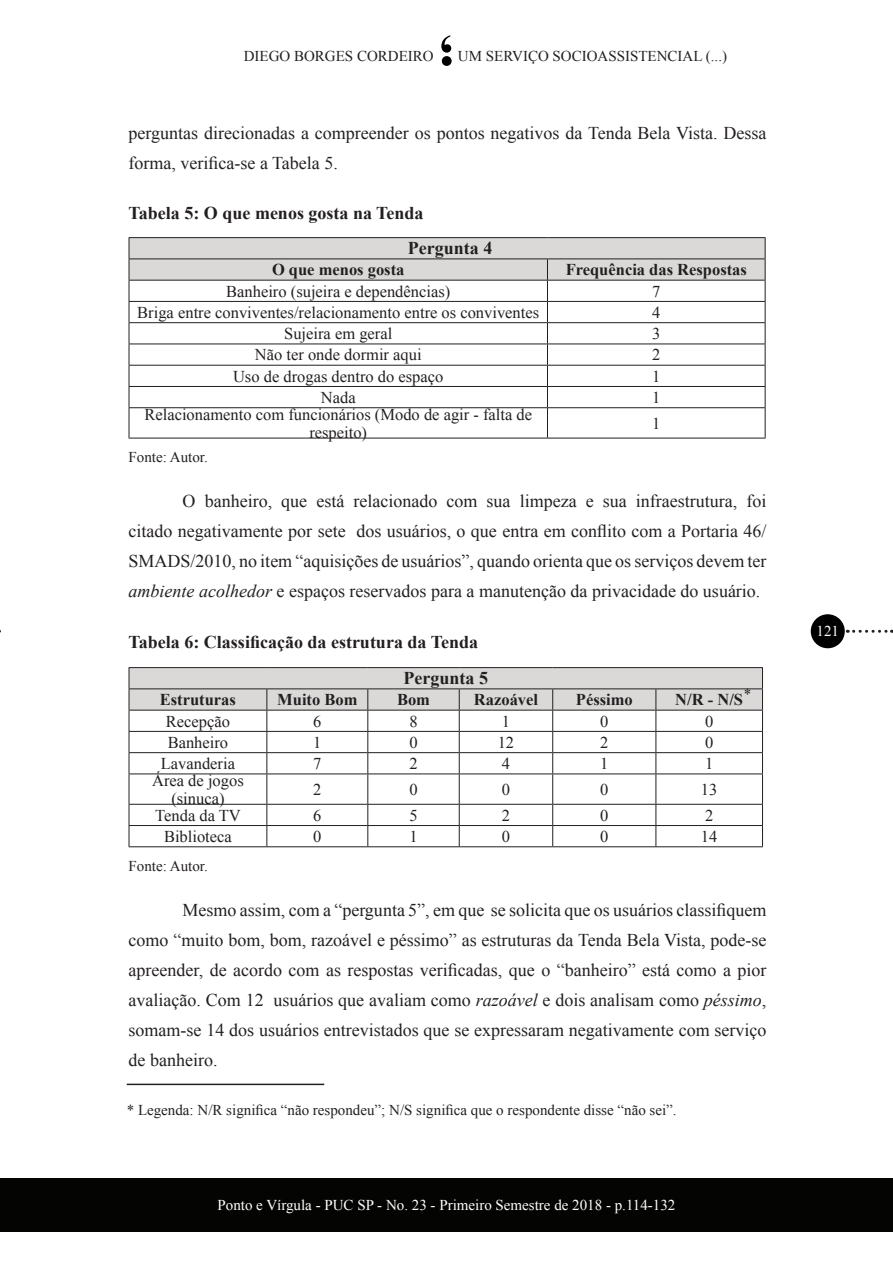
<style>
.page{position:relative;width:893px;height:1263px;background:#fff}
.page>*{position:absolute;margin:0;border:0;box-sizing:border-box;transform-origin:0 0}
.t1{font:18px/30px "Times New Roman";color:#231f20;text-align:justify}
.t2{font:700 18px/35.8px "Times New Roman";color:#231f20}
.t3{font:16.5px/18.1px "Times New Roman";color:#231f20;text-align:center}
.t4{font:700 16.5px "Times New Roman";color:#231f20}
.t5{font:15px "Times New Roman";color:#231f20}
.t6{font:15px "Times New Roman";color:#fff}
.s1{font-style:italic}
</style>
<div class="page">
<svg style="left:441px;top:35px;width:11px;height:31px"></svg>
<div style="left:0;top:1178px;width:893px;height:54px;background:#040503"></div>
<div style="left:811px;top:614px;width:34px;height:34px;background:#000;border-radius:50%"></div>
<svg style="left:854px;top:630px;width:38px;height:3px"></svg>
<hr style="left:129px;top:237px;width:418px;height:1px;background:#231f20">
<hr style="left:547px;top:237px;width:218px;height:1px;background:#231f20">
<svg style="left:129px;top:238px;width:637px;height:169px"></svg>
<hr style="left:129px;top:407px;width:418px;height:1px;background:#231f20">
<hr style="left:129px;top:408px;width:1px;height:30px;background:#231f20">
<hr style="left:547px;top:407px;width:218px;height:1px;background:#231f20">
<hr style="left:547px;top:408px;width:1px;height:30px;background:#231f20">
<hr style="left:765px;top:408px;width:1px;height:30px;background:#231f20">
<hr style="left:129px;top:438px;width:418px;height:1px;background:#231f20">
<hr style="left:547px;top:438px;width:218px;height:1px;background:#231f20">
<hr style="left:129px;top:667px;width:138px;height:1px;background:#231f20">
<hr style="left:267px;top:667px;width:101px;height:1px;background:#231f20">
<hr style="left:368px;top:667px;width:91px;height:1px;background:#231f20">
<hr style="left:459px;top:667px;width:94px;height:1px;background:#231f20">
<hr style="left:553px;top:667px;width:103px;height:1px;background:#231f20">
<hr style="left:656px;top:667px;width:107px;height:1px;background:#231f20">
<svg style="left:129px;top:668px;width:634px;height:105px"></svg>
<hr style="left:129px;top:773px;width:138px;height:1px;background:#231f20">
<hr style="left:129px;top:774px;width:1px;height:30px;background:#231f20">
<hr style="left:267px;top:773px;width:101px;height:1px;background:#231f20">
<hr style="left:266px;top:774px;width:1px;height:30px;background:#231f20">
<hr style="left:368px;top:773px;width:91px;height:1px;background:#231f20">
<hr style="left:367px;top:774px;width:1px;height:30px;background:#231f20">
<hr style="left:459px;top:773px;width:94px;height:1px;background:#231f20">
<hr style="left:459px;top:774px;width:1px;height:30px;background:#231f20">
<hr style="left:553px;top:773px;width:103px;height:1px;background:#231f20">
<hr style="left:552px;top:774px;width:1px;height:30px;background:#231f20">
<hr style="left:656px;top:773px;width:107px;height:1px;background:#231f20">
<hr style="left:655px;top:774px;width:1px;height:30px;background:#231f20">
<hr style="left:762px;top:774px;width:1px;height:30px;background:#231f20">
<hr style="left:129px;top:804px;width:138px;height:1px;background:#231f20">
<hr style="left:267px;top:804px;width:101px;height:1px;background:#231f20">
<hr style="left:368px;top:804px;width:91px;height:1px;background:#231f20">
<hr style="left:459px;top:804px;width:94px;height:1px;background:#231f20">
<hr style="left:553px;top:804px;width:103px;height:1px;background:#231f20">
<hr style="left:656px;top:804px;width:107px;height:1px;background:#231f20">
<hr style="left:129px;top:825px;width:138px;height:1px;background:#231f20">
<svg style="left:129px;top:805px;width:1px;height:41px"></svg>
<hr style="left:267px;top:825px;width:101px;height:1px;background:#231f20">
<svg style="left:266px;top:805px;width:1px;height:41px"></svg>
<hr style="left:368px;top:825px;width:91px;height:1px;background:#231f20">
<svg style="left:367px;top:805px;width:1px;height:41px"></svg>
<hr style="left:459px;top:825px;width:94px;height:1px;background:#231f20">
<svg style="left:459px;top:805px;width:1px;height:41px"></svg>
<hr style="left:553px;top:825px;width:103px;height:1px;background:#231f20">
<svg style="left:552px;top:805px;width:1px;height:41px"></svg>
<hr style="left:656px;top:825px;width:107px;height:1px;background:#231f20">
<svg style="left:655px;top:805px;width:1px;height:41px"></svg>
<svg style="left:762px;top:805px;width:1px;height:41px"></svg>
<hr style="left:129px;top:846px;width:138px;height:1px;background:#231f20">
<hr style="left:267px;top:846px;width:101px;height:1px;background:#231f20">
<hr style="left:368px;top:846px;width:91px;height:1px;background:#231f20">
<hr style="left:459px;top:846px;width:94px;height:1px;background:#231f20">
<hr style="left:553px;top:846px;width:103px;height:1px;background:#231f20">
<hr style="left:656px;top:846px;width:107px;height:1px;background:#231f20">
<hr style="left:127px;top:1083px;width:197px;height:2px;background:#231f20">
<p class="t5" style="left:244px;top:46px;width:191px">DIEGO BORGES CORDEIRO</p>
<p class="t5" style="left:458px;top:46px;width:271px">UM SERVIÇO SOCIOASSISTENCIAL (...)</p>
<p class="t1" style="left:129px;top:118px;width:639px">perguntas direcionadas a compreender os pontos negativos da Tenda Bela Vista. Dessa forma, verifica-se a Tabela 5.</p>
<p class="t2" style="left:408px;top:194px;width:86px;text-indent:-279px">Tabela 5: O que menos gosta na Tenda<br>Pergunta 4</p>
<p class="t4" style="left:272px;top:258px;width:134px">O que menos gosta</p>
<p class="t4" style="left:566px;top:258px;width:183px">Frequência das Respostas</p>
<p class="t3" style="left:226px;top:282px;width:226px">Banheiro (sujeira e dependências)</p>
<p class="t3" style="left:652px;top:282px;width:10px">7</p>
<p class="t3" style="left:137px;top:303px;width:403px">Briga entre conviventes/relacionamento entre os conviventes</p>
<p class="t3" style="left:652px;top:303px;width:10px">4</p>
<p class="t3" style="left:284px;top:324px;width:110px">Sujeira em geral</p>
<p class="t3" style="left:652px;top:324px;width:10px">3</p>
<p class="t3" style="left:255px;top:345px;width:168px">Não ter onde dormir aqui</p>
<p class="t3" style="left:652px;top:345px;width:10px">2</p>
<p class="t3" style="left:233px;top:367px;width:212px">Uso de drogas dentro do espaço</p>
<p class="t3" style="left:652px;top:367px;width:10px">1</p>
<p class="t3" style="left:321px;top:388px;width:36px">Nada</p>
<p class="t3" style="left:652px;top:388px;width:10px">1</p>
<p class="t3" style="left:144px;top:405px;width:389px">Relacionamento com funcionários (Modo de agir - falta de respeito)</p>
<p class="t3" style="left:652px;top:414px;width:10px">1</p>
<p class="t5" style="left:129px;top:447px;width:81px">Fonte: Autor.</p>
<p class="t1" style="left:129px;top:486px;width:639px;text-indent:54px">O banheiro, que está relacionado com sua limpeza e sua infraestrutura, foi citado negativamente por sete dos usuários, o que entra em conflito com a Portaria 46/ SMADS/2010, no item “aquisições de usuários”, quando orienta que os serviços devem ter <span class="s1">ambiente acolhedor</span> e espaços reservados para a manutenção da privacidade do usuário.</p>
<p class="t2" style="left:403px;top:624px;width:86px;text-indent:-275px">Tabela 6: Classificação da estrutura da Tenda<br>Pergunta 5</p>
<p class="t4" style="left:160px;top:688px;width:78px">Estruturas</p>
<p class="t4" style="left:277px;top:688px;width:82px">Muito Bom</p>
<p class="t4" style="left:397px;top:688px;width:35px">Bom</p>
<p class="t4" style="left:474px;top:688px;width:66px">Razoável</p>
<p class="t4" style="left:576px;top:688px;width:58px">Péssimo</p>
<p class="t4" style="left:675px;top:688px;width:69px">N/R - N/S</p>
<p class="t3" style="left:166px;top:712px;width:66px">Recepção</p>
<p class="t3" style="left:313px;top:712px;width:10px">6</p>
<p class="t3" style="left:409px;top:712px;width:10px">8</p>
<p class="t3" style="left:502px;top:712px;width:10px">1</p>
<p class="t3" style="left:600px;top:712px;width:10px">0</p>
<p class="t3" style="left:705px;top:712px;width:10px">0</p>
<p class="t3" style="left:168px;top:733px;width:62px">Banheiro</p>
<p class="t3" style="left:313px;top:733px;width:10px">1</p>
<p class="t3" style="left:409px;top:733px;width:10px">0</p>
<p class="t3" style="left:498px;top:733px;width:18px">12</p>
<p class="t3" style="left:600px;top:733px;width:10px">2</p>
<p class="t3" style="left:705px;top:733px;width:10px">0</p>
<p class="t3" style="left:161px;top:754px;width:76px">Lavanderia</p>
<p class="t3" style="left:313px;top:754px;width:10px">7</p>
<p class="t3" style="left:409px;top:754px;width:10px">2</p>
<p class="t3" style="left:502px;top:754px;width:10px">4</p>
<p class="t3" style="left:600px;top:754px;width:10px">1</p>
<p class="t3" style="left:705px;top:754px;width:10px">1</p>
<p class="t3" style="left:152px;top:771px;width:93px">Área de jogos (sinuca)</p>
<p class="t5" style="left:744px;top:684px;width:9px">*</p>
<p class="t3" style="left:313px;top:780px;width:10px">2</p>
<p class="t3" style="left:409px;top:780px;width:10px">0</p>
<p class="t3" style="left:502px;top:780px;width:10px">0</p>
<p class="t3" style="left:600px;top:780px;width:10px">0</p>
<p class="t3" style="left:701px;top:780px;width:18px">13</p>
<p class="t3" style="left:155px;top:806px;width:87px">Tenda da TV</p>
<p class="t3" style="left:313px;top:806px;width:10px">6</p>
<p class="t3" style="left:409px;top:806px;width:10px">5</p>
<p class="t3" style="left:502px;top:806px;width:10px">2</p>
<p class="t3" style="left:600px;top:806px;width:10px">0</p>
<p class="t3" style="left:705px;top:806px;width:10px">2</p>
<p class="t3" style="left:164px;top:827px;width:69px">Biblioteca</p>
<p class="t3" style="left:313px;top:827px;width:10px">0</p>
<p class="t3" style="left:409px;top:827px;width:10px">1</p>
<p class="t3" style="left:502px;top:827px;width:10px">0</p>
<p class="t3" style="left:600px;top:827px;width:10px">0</p>
<p class="t3" style="left:701px;top:827px;width:18px">14</p>
<p class="t5" style="left:129px;top:856px;width:81px">Fonte: Autor.</p>
<p class="t1" style="left:129px;top:895px;width:639px;text-indent:54px">Mesmo assim, com a “pergunta 5”, em que se solicita que os usuários classifiquem como “muito bom, bom, razoável e péssimo” as estruturas da Tenda Bela Vista, pode-se apreender, de acordo com as respostas verificadas, que o “banheiro” está como a pior avaliação. Com 12 usuários que avaliam como <span class="s1">razoável</span> e dois analisam como <span class="s1">péssimo</span>, somam-se 14 dos usuários entrevistados que se expressaram negativamente com serviço de banheiro.</p>
<p class="t5" style="left:127px;top:1100px;width:551px">* Legenda: N/R significa “não respondeu”; N/S significa que o respondente disse “não sei”.</p>
<p class="t6" style="left:218px;top:1195px;width:459px">Ponto e Vírgula - PUC SP - No. 23 - Primeiro Semestre de 2018 - p.114-132</p>
<p class="t6" style="left:816px;top:621px;width:24px">121</p>
</div>
